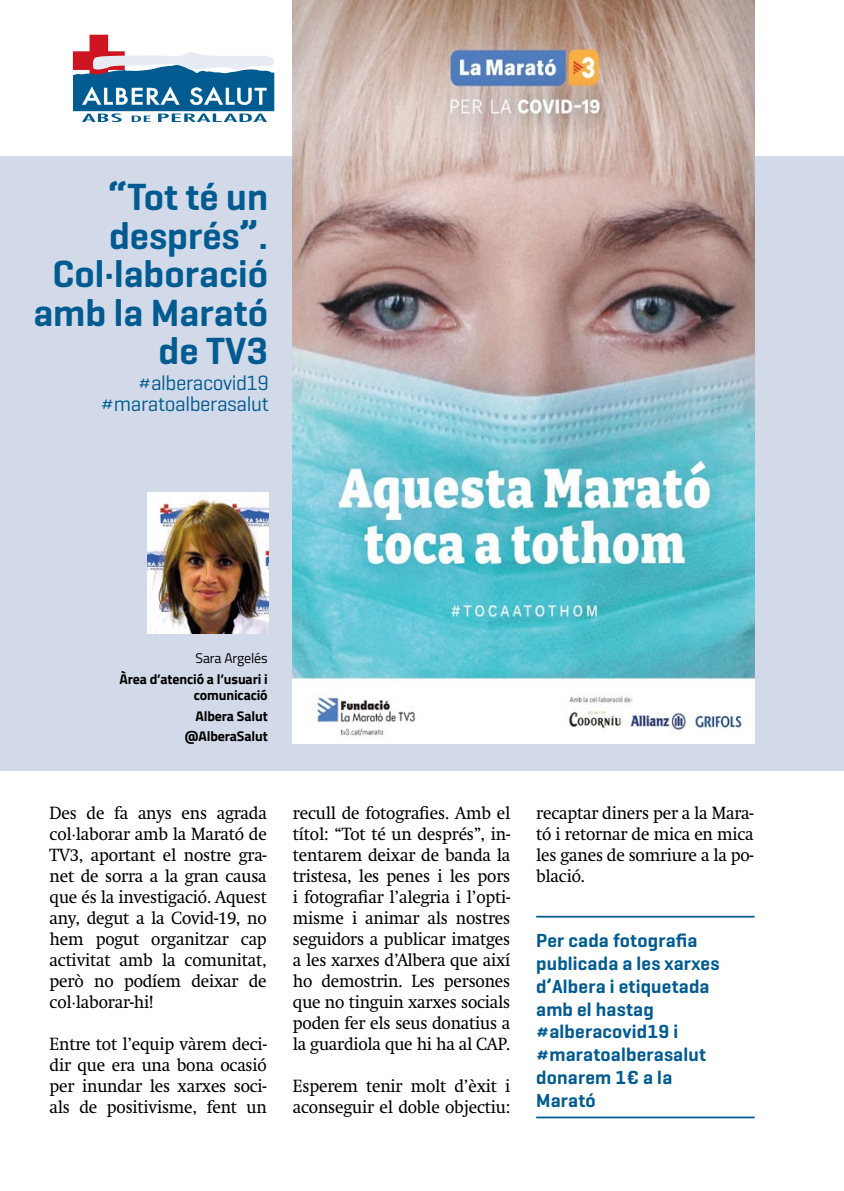
<style>
.page{position:relative;width:844px;height:1191px;background:#fff}
.page>*{position:absolute;margin:0;border:0;box-sizing:border-box;transform-origin:0 0}
.t1{font:600 38.5px/38.5px "Geogrotesque";color:#005b90;text-align:right}
.t2{font:21px/21px "Geogrotesque";letter-spacing:-.02em;color:#005b90;text-align:right}
.t3{font:600 19.25px/22.8px "Geogrotesque";letter-spacing:.01em;color:#005b90}
.t4{font:17.5px/21px "Swift";letter-spacing:-.01em;color:#000;text-align:justify;scale:.95 1}
.t5{font:700 14px/15.8px "Titillium Web";letter-spacing:-.01em;color:#000;text-align:right}
.t6{font:14px "Titillium Web";letter-spacing:-.01em;color:#000}
</style>
<div class="page">
<div style="left:0;top:156px;width:843px;height:614px;background:#d2d9e8"></div>
<img style="left:148px;top:493px;width:120px;height:140px">
<svg style="left:73px;top:35px;width:201px;height:87px"></svg>
<img style="left:293px;top:0;width:461px;height:743px">
<hr style="left:536px;top:915px;width:218px;height:2px;background:#005b90">
<hr style="left:536px;top:1116px;width:218px;height:2px;background:#005b90">
<h1 class="t1" style="left:33px;top:177px;width:236px">“Tot té un després”.<br>Col·laboració amb la Marató de TV3</h1>
<p class="t2" style="left:100px;top:372px;width:170px">#alberacovid19 #maratoalberasalut</p>
<p class="t6" style="left:195px;top:647px;width:74px">Sara Argelés</p>
<p class="t5" style="left:119px;top:671px;width:150px">Àrea d’atenció a l’usuari i comunicació</p>
<p class="t5" style="left:185px;top:705px;width:84px;line-height:20.7px">Albera Salut @AlberaSalut</p>
<p class="t4" style="left:50px;top:803px;width:230px">Des de fa anys ens agrada col·laborar amb la Marató de TV3, aportant el nostre gra&shy;net de sorra a la gran causa que és la investigació. Aquest any, degut a la Covid-19, no hem pogut organitzar cap activitat amb la comunitat, però no podíem deixar de col·laborar-hi!</p>
<p class="t4" style="left:50px;top:1034px;width:230px">Entre tot l’equip vàrem deci&shy;dir que era una bona ocasió per inundar les xarxes soci&shy;als de positivisme, fent un</p>
<p class="t4" style="left:293px;top:803px;width:230px">recull de fotografies. Amb el títol: “Tot té un després”, in&shy;tentarem deixar de banda la tristesa, les penes i les pors i fotografiar l’alegria i l’opti&shy;misme i animar als nostres seguidors a publicar imatges a les xarxes d’Albera que així ho demostrin. Les persones que no tinguin xarxes socials poden fer els seus donatius a la guardiola que hi ha al CAP.</p>
<p class="t4" style="left:293px;top:1076px;width:230px">Esperem tenir molt d’èxit i aconseguir el doble objectiu:</p>
<p class="t4" style="left:536px;top:803px;width:230px">recaptar diners per a la Mara&shy;tó i retornar de mica en mica les ganes de somriure a la po&shy;blació.</p>
<p class="t3" style="left:536px;top:929px;width:185px">Per cada fotografia publicada a les xarxes d’Albera i etiquetada amb el hastag #alberacovid19 i #maratoalberasalut donarem 1€ a la<br>Marató</p>
</div>
